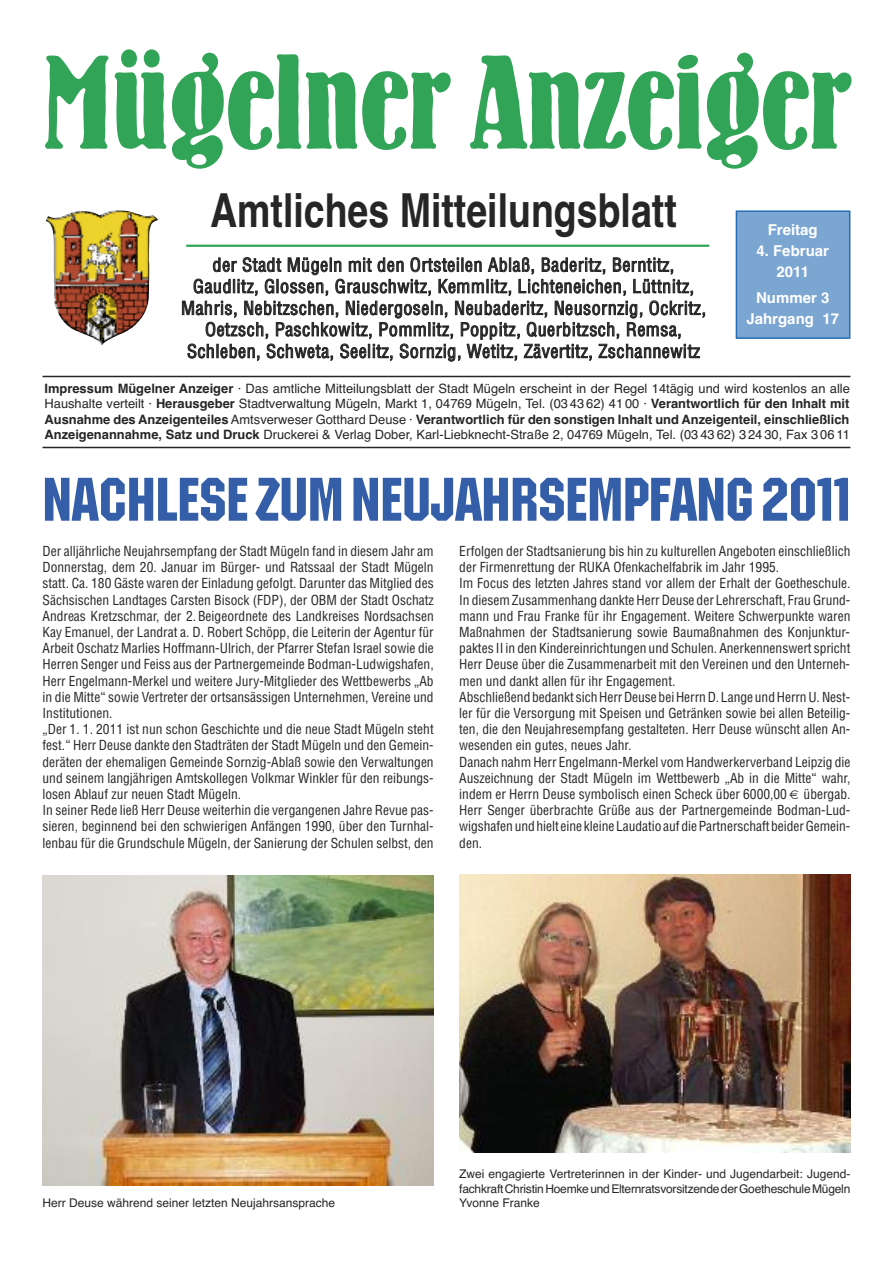
<style>
.page{position:relative;width:893px;height:1263px;background:#fff}
.page>*{position:absolute;margin:0;border:0;box-sizing:border-box;transform-origin:0 0}
.t1{font:132px "Bernhard Bold Condensed BT";letter-spacing:-.015em;color:#32a457}
.t2{font:60px "Machine TT";color:#355ea9}
.t3{font:700 46.8px "Helvetica";color:#272627;scale:.8 1}
.t4{font:condensed 18px/21.6px "Helvetica";letter-spacing:.03em;color:#272627;text-align:center}
.t5{font:700 15px/21px "Helvetica";color:#fff;text-align:center}
.t6{font:condensed 13.5px/16.2px "Helvetica";color:#272627}
.t7{font:12.9px/15.5px "Helvetica";color:#272627;text-align:justify}
.t8{font:12px/14.4px "Helvetica";color:#272627;text-align:justify}
.s1{font-weight:700}
.s2{font-stretch:normal}
</style>
<div class="page">
<hr style="left:43px;top:376px;width:807px;height:1px;background:#272627">
<hr style="left:43px;top:447px;width:807px;height:1px;background:#272627">
<div style="left:737px;top:212px;width:112px;height:125px;background:#7ba6d2"></div>
<div style="left:736px;top:210px;width:114px;height:129px;border:2px solid #236bb4"></div>
<hr style="left:186px;top:245px;width:523px;height:2px;background:#32a457">
<img style="left:46px;top:210px;width:112px;height:135px">
<img style="left:43px;top:875px;width:391px;height:310px">
<img style="left:459px;top:875px;width:391px;height:277px">
<h1 class="t1" style="left:43px;top:26px;width:809px">Mügelner Anzeiger</h1>
<h3 class="t3" style="left:210px;top:184px;width:585px">Amtliches Mitteilungsblatt</h3>
<p class="t4" style="left:181px;top:254px;width:526px">der Stadt Mügeln mit den Ortsteilen Ablaß, Baderitz, Berntitz, Gaudlitz, Glossen, Grauschwitz, Kemmlitz, Lichteneichen, Lüttnitz, Mahris, Nebitzschen, Niedergoseln, Neubaderitz, Neusornzig, Ockritz, Oetzsch, Paschkowitz, Pommlitz, Poppitz, Querbitzsch, Remsa, Schleben, Schweta, Seelitz, Sornzig, Wetitz, Zävertitz, Zschannewitz</p>
<p class="t7" style="left:45px;top:380px;width:807px"><span class="s1">Impressum Mügelner Anzeiger</span> · Das amtliche Mitteilungsblatt der Stadt Mügeln erscheint in der Regel 14tägig und wird kostenlos an alle Haushalte verteilt · <span class="s1">Herausgeber</span> Stadtverwaltung Mügeln, Markt 1, 04769 Mügeln, Tel. (03 43 62) 41 00 · <span class="s1">Verantwortlich für den Inhalt mit Ausnahme des Anzeigenteiles</span> Amtsverweser Gotthard Deuse · <span class="s1">Verantwortlich für den sonstigen Inhalt und Anzeigenteil, einschließlich Anzeigenannahme, Satz und Druck</span> Druckerei &amp; Verlag Dober, Karl-Liebknecht-Straße 2, 04769 Mügeln, Tel. (03 43 62) 3 24 30, Fax 3 06 11</p>
<p class="t5" style="left:768px;top:220px;width:52px">Freitag</p>
<p class="t5" style="left:756px;top:241px;width:74px">4. Februar<br>2011</p>
<p class="t5" style="left:746px;top:287px;width:94px">Nummer 3<br>Jahrgang 17</p>
<h2 class="t2" style="left:43px;top:465px;width:810px">NACHLESEZUMNEUJAHRSEMPFANG 2011</h2>
<p class="t6" style="left:43px;top:543px;width:393px">Der alljährliche Neujahrsempfang der Stadt Mügeln fand in diesem Jahr am Donnerstag, dem 20. Januar im Bürger- und Ratssaal der Stadt Mügeln statt. Ca. 180 Gäste waren der Einladung gefolgt. Darunter das Mitglied des Sächsischen Landtages Carsten Bisock (FDP), der OBM der Stadt Oschatz Andreas Kretzschmar, der 2. Beigeordnete des Landkreises Nordsachsen Kay Emanuel, der Landrat a. D. Robert Schöpp, die Leiterin der Agentur für Arbeit Oschatz Marlies Hoffmann-Ulrich, der Pfarrer Stefan Israel sowie die Herren Senger und Feiss aus der Partnergemeinde Bodman-Ludwigshafen, Herr Engelmann-Merkel und weitere Jury-Mitglieder des Wettbewerbs „Ab in die Mitte“ sowie Vertreter der ortsansässigen Unternehmen, Vereine und Institutionen.<br>„Der 1. 1. 2011 ist nun schon Geschichte und die neue Stadt Mügeln steht fest.“ Herr Deuse dankte den Stadträten der Stadt Mügeln und den Gemein&shy;deräten der ehemaligen Gemeinde Sornzig-Ablaß sowie den Verwaltungen und seinem langjährigen Amtskollegen Volkmar Winkler für den reibungs&shy;losen Ablauf zur neuen Stadt Mügeln.<br>In seiner Rede ließ Herr Deuse weiterhin die vergangenen Jahre Revue pas&shy;sieren, beginnend bei den schwierigen Anfängen 1990, über den Turnhal&shy;lenbau für die Grundschule Mügeln, der Sanierung der Schulen selbst, den</p>
<p class="t6" style="left:459px;top:543px;width:393px">Erfolgen der Stadtsanierung bis hin zu kulturellen Angeboten einschließlich der Firmenrettung der RUKA Ofenkachelfabrik im Jahr 1995.<br>Im Focus des letzten Jahres stand vor allem der Erhalt der Goetheschule.<br>In diesemZusammenhang dankteHerrDeuse der Lehrerschaft, FrauGrund&shy;mann und Frau Franke für ihr Engagement. Weitere Schwerpunkte waren Maßnahmen der Stadtsanierung sowie Baumaßnahmen des Konjunktur&shy;paktes II in den Kindereinrichtungen und Schulen. Anerkennenswert spricht Herr Deuse über die Zusammenarbeit mit den Vereinen und den Unterneh&shy;men und dankt allen für ihr Engagement.<br>Abschließendbedankt sichHerrDeusebeiHerrnD.LangeundHerrnU.Nest&shy;ler für die Versorgung mit Speisen und Getränken sowie bei allen Beteilig&shy;ten, die den Neujahresempfang gestalteten. Herr Deuse wünscht allen An&shy;wesenden ein gutes, neues Jahr.<br>Danach nahm Herr Engelmann-Merkel vom Handwerkerverband Leipzig die Auszeichnung der Stadt Mügeln im Wettbewerb „Ab in die Mitte“ wahr, indem er Herrn Deuse symbolisch einen Scheck über 6000,00 <span class="s2">€</span> übergab.<br>Herr Senger überbrachte Grüße aus der Partnergemeinde Bodman-Lud&shy;wigshafenundhielt eine kleineLaudatioaufdiePartnerschaftbeiderGemein&shy;den.</p>
<p class="t8" style="left:43px;top:1196px;width:294px">Herr Deuse während seiner letzten Neujahrsansprache</p>
<p class="t8" style="left:459px;top:1167px;width:393px">Zwei engagierte Vertreterinnen in der Kinder- und Jugendarbeit: Jugend&shy;fachkraftChristinHoemkeundElternratsvorsitzendederGoetheschuleMügeln Yvonne Franke</p>
</div>
